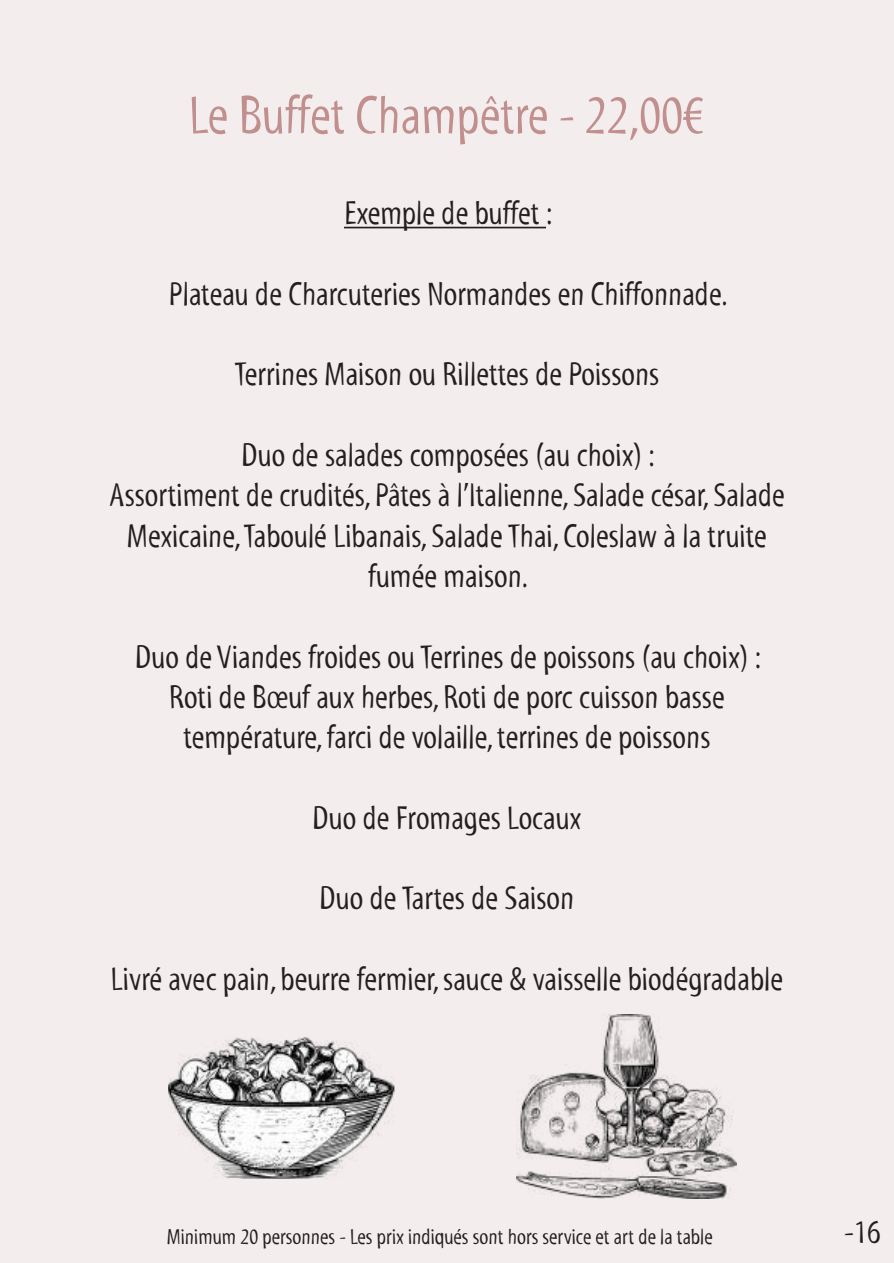
<style>
.page{position:relative;width:894px;height:1263px;background:#fff}
.page>*{position:absolute;margin:0;border:0;box-sizing:border-box;transform-origin:0 0}
.t1{font:54.75px "Myriad Std Tilt";color:#c28f8f}
.t2{font:33.6px/40.3px "Myriad Std Tilt";color:#231f20;text-align:center}
.t3{font:33.45px "Myriad Std Tilt";color:#231f20}
.t4{font:22.2px "Myriad Std Tilt";color:#231f20}
</style>
<div class="page">
<div style="left:0;top:0;width:893px;height:1263px;background:#f2ebeb"></div>
<hr style="left:344px;top:227px;width:202px;height:1px;background:#231f20">
<img style="left:168px;top:1037px;width:226px;height:141px">
<img style="left:516px;top:1014px;width:220px;height:184px">
<h1 class="t1" style="left:189px;top:85px;width:517px">Le Buffet Champêtre - 22,00€</h1>
<p class="t2" style="left:344px;top:193px;width:210px">Exemple de buffet :</p>
<p class="t2" style="left:169px;top:274px;width:560px">Plateau de Charcuteries Normandes en Chiffonnade.</p>
<p class="t2" style="left:234px;top:355px;width:426px">Terrines Maison ou Rillettes de Poissons</p>
<p class="t2" style="left:109px;top:435px;width:676px">Duo de salades composées (au choix) :<br>Assortiment de crudités, Pâtes à l’Italienne, Salade césar, Salade Mexicaine, Taboulé Libanais, Salade Thai, Coleslaw à la truite fumée maison.</p>
<p class="t2" style="left:135px;top:637px;width:627px">Duo de Viandes froides ou Terrines de poissons (au choix) :<br>Roti de Bœuf aux herbes, Roti de porc cuisson basse température, farci de volaille, terrines de poissons</p>
<p class="t2" style="left:312px;top:798px;width:270px">Duo de Fromages Locaux</p>
<p class="t2" style="left:319px;top:878px;width:256px">Duo de Tartes de Saison</p>
<p class="t2" style="left:111px;top:959px;width:673px">Livré avec pain, beurre fermier, sauce &amp; vaisselle biodégradable</p>
<p class="t4" style="left:167px;top:1224px;width:547px">Minimum 20 personnes - Les prix indiqués sont hors service et art de la table</p>
<p class="t3" style="left:843px;top:1213px;width:38px">-16</p>
</div>
